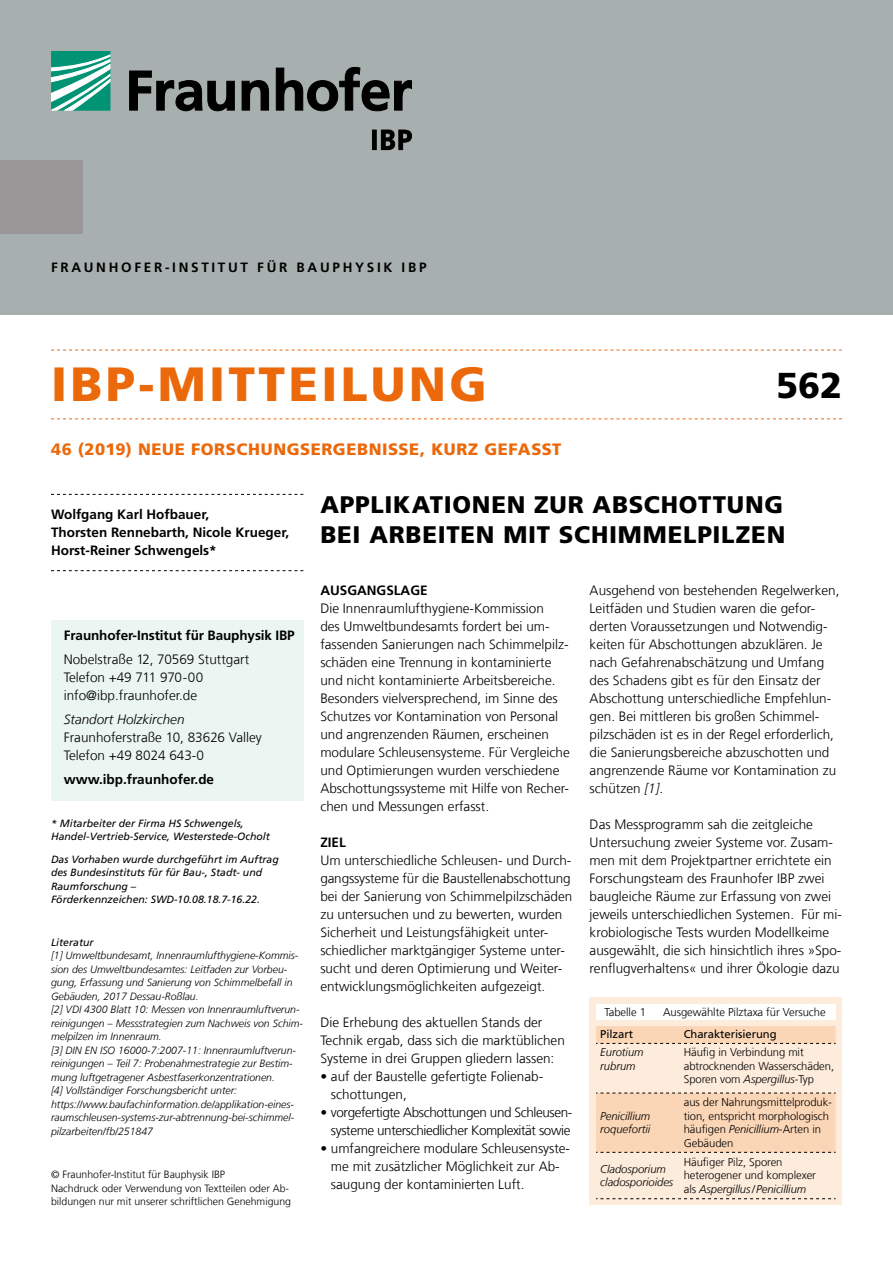
<style>
.page{position:relative;width:893px;height:1263px;background:#fff}
.page>*{position:absolute;margin:0;border:0;box-sizing:border-box;transform-origin:0 0}
._00_Titel_mit_Linien{font:900 48px "Frutiger LT Com";letter-spacing:.07em;color:#eb690b}
.t1{font:900 36px "Frutiger LT Com";color:#000}
._03_Standardüberschr{font:900 24px/30px "Frutiger LT Com";letter-spacing:.03em;color:#000}
._03_Standardüberschr-2{font:900 16.5px "Frutiger LT Com";letter-spacing:.035em;color:#eb690b}
._06_Fließtext{font:300 13.5px/18px "Frutiger LT Com";color:#000}
.BP_schwarz{font:300 13.5px/18px "Frutiger LT Com";letter-spacing:-.005em;color:#000}
.BP_schwarz-2{font:300 13.5px/18px "Frutiger LT Com";letter-spacing:-.03em;color:#000;text-align:right}
._11_Zwischenüber_Lin{font:700 13.5px/18px "Frutiger LT Com";color:#000}
._06_Fließtext-2{font:700 13.5px "Frutiger LT Com";letter-spacing:-.005em;color:#000}
._10_Institutsname{font:700 13.5px "Frutiger LT Com";letter-spacing:.2em;color:#000}
._07_Zwischenüberschr{font:700 13.5px "Frutiger LT Com";color:#000}
.Tabelle_7_5{font:300 11.25px/13.5px "Frutiger LT Com";letter-spacing:-.005em;color:#000}
.Tabelle_7_5-2{font:italic 300 11.25px/13.5px "Frutiger LT Com";letter-spacing:-.005em;color:#000}
.Tabelle_7_5-3{font:11.25px "Frutiger LT Com";letter-spacing:-.005em;color:#000}
._04_Literatur{font:italic 300 10.5px/13.5px "Frutiger LT Com";color:#000}
._04_Literatur-2{font:italic 10.5px/13.5px "Frutiger LT Com";color:#000}
.t2{font:300 10.5px/13.5px "Frutiger LT Com";color:#000}
.s1{font-style:italic}
</style>
<div class="page">
<svg style="left:51px;top:350px;width:791px;height:1px"></svg>
<svg style="left:51px;top:418px;width:791px;height:1px"></svg>
<div style="left:0;top:0;width:893px;height:314px;background:#a8afaf"></div>
<div style="left:51px;top:621px;width:252px;height:180px;background:#ebf5f1"></div>
<svg style="left:51px;top:494px;width:252px;height:1px"></svg>
<svg style="left:51px;top:570px;width:252px;height:1px"></svg>
<svg style="left:52px;top:51px;width:58px;height:60px;background:#5bbaa6"></svg>
<svg style="left:129px;top:67px;width:283px;height:45px"></svg>
<svg style="left:372px;top:129px;width:40px;height:22px"></svg>
<div style="left:0;top:160px;width:83px;height:74px;background:#999797"></div>
<div style="left:590px;top:997px;width:252px;height:207px;background:#fdebdb"></div>
<svg style="left:596px;top:1026px;width:240px;height:127px"></svg>
<svg style="left:596px;top:1198px;width:240px;height:1px"></svg>
<div style="left:596px;top:1004px;width:240px;height:15px;background:#fff"></div>
<p class="_10_Institutsname" style="left:51px;top:260px;width:377px">FRAUNHOFER-INSTITUT FÜR BAUPHYSIK IBP</p>
<p class="_00_Titel_mit_Linien" style="left:51px;top:356px;width:437px">IBP-MITTEILUNG</p>
<p class="_03_Standardüberschr-2" style="left:51px;top:440px;width:512px">46 (2019) NEUE FORSCHUNGSERGEBNISSE, KURZ GEFASST</p>
<p class="t1" style="left:776px;top:364px;width:67px">562</p>
<p class="_11_Zwischenüber_Lin" style="left:51px;top:506px;width:240px">Wolfgang Karl Hofbauer,<br>Thorsten Rennebarth, Nicole Krueger,<br>Horst-Reiner Schwengels*</p>
<p class="_06_Fließtext-2" style="left:64px;top:628px;width:233px">Fraunhofer-Institut für Bauphysik IBP</p>
<p class="_06_Fließtext" style="left:64px;top:651px;width:187px">Nobelstraße 12, 70569 Stuttgart</p>
<p class="_06_Fließtext" style="left:64px;top:669px;width:141px">Telefon +49 711 970-00</p>
<p class="_06_Fließtext" style="left:64px;top:687px;width:135px">info@ibp.fraunhofer.de</p>
<p class="_06_Fließtext" style="left:64px;top:711px;width:200px"><span class="s1">Standort Holzkirchen<br></span>Fraunhoferstraße 10, 83626 Valley</p>
<p class="_06_Fließtext" style="left:64px;top:747px;width:142px">Telefon +49 8024 643-0</p>
<p class="_06_Fließtext-2" style="left:64px;top:772px;width:152px">www.ibp.fraunhofer.de</p>
<p class="_04_Literatur-2" style="left:51px;top:816px;width:220px">* Mitarbeiter der Firma HS Schwengels,<br>Handel-Vertrieb-Service, Westerstede-Ocholt</p>
<p class="_04_Literatur-2" style="left:51px;top:852px;width:229px">Das Vorhaben wurde durchgeführt im Auftrag des Bundesinstituts für für Bau-, Stadt- und Raumforschung –<br>Förderkennzeichen: SWD-10.08.18.7-16.22.</p>
<p class="_04_Literatur-2" style="left:51px;top:935px;width:44px">Literatur</p>
<p class="_04_Literatur" style="left:51px;top:949px;width:249px">[1] Umweltbundesamt, Innenraumlufthygiene-Kommis&shy;sion des Umweltbundesamtes: Leitfaden zur Vorbeu&shy;gung, Erfassung und Sanierung von Schimmelbefall in Gebäuden, 2017 Dessau-Roßlau.</p>
<p class="_04_Literatur" style="left:51px;top:1003px;width:254px">[2] VDI 4300 Blatt 10: Messen von Innenraumluftverun&shy;reinigungen – Messstrategien zum Nachweis von Schim&shy;melpilzen im Innenraum.</p>
<p class="_04_Literatur" style="left:51px;top:1043px;width:247px">[3] DIN EN ISO 16000-7:2007-11: Innenraumluftverun&shy;reinigungen – Teil 7: Probenahmestrategie zur Bestim&shy;mung luftgetragener Asbestfaserkonzentrationen.</p>
<p class="_04_Literatur" style="left:51px;top:1084px;width:245px">[4] Vollständiger Forschungsbericht unter: https://www.baufachinformation.de/applikation-eines&shy;raumschleusen-systems-zur-abtrennung-bei-schimmel&shy;pilzarbeiten/fb/251847</p>
<p class="t2" style="left:51px;top:1168px;width:241px">© Fraunhofer-Institut für Bauphysik IBP<br>Nachdruck oder Verwendung von Textteilen oder Ab&shy;bildungen nur mit unserer schriftlichen Genehmigung</p>
<p class="_03_Standardüberschr" style="left:320px;top:489px;width:466px">APPLIKATIONEN ZUR ABSCHOTTUNG<br>BEI ARBEITEN MIT SCHIMMELPILZEN</p>
<p class="_07_Zwischenüberschr" style="left:320px;top:582px;width:109px">AUSGANGSLAGE</p>
<p class="_06_Fließtext" style="left:320px;top:599px;width:251px">Die Innenraumlufthygiene-Kommission<br>des Umweltbundesamts fordert bei um&shy;fassenden Sanierungen nach Schimmelpilz&shy;schäden eine Trennung in kontaminierte und nicht kontaminierte Arbeitsbereiche.<br>Besonders vielversprechend, im Sinne des Schutzes vor Kontamination von Personal und angrenzenden Räumen, erscheinen modulare Schleusensysteme. Für Vergleiche und Optimierungen wurden verschiedene Abschottungssysteme mit Hilfe von Recher&shy;chen und Messungen erfasst.</p>
<p class="_07_Zwischenüberschr" style="left:320px;top:834px;width:27px">ZIEL</p>
<p class="_06_Fließtext" style="left:320px;top:851px;width:254px">Um unterschiedliche Schleusen- und Durch&shy;gangssysteme für die Baustellenabschottung bei der Sanierung von Schimmelpilzschäden zu untersuchen und zu bewerten, wurden Sicherheit und Leistungsfähigkeit unter&shy;schiedlicher marktgängiger Systeme unter&shy;sucht und deren Optimierung und Weiter&shy;entwicklungsmöglichkeiten aufgezeigt.</p>
<p class="_06_Fließtext" style="left:320px;top:1013px;width:246px">Die Erhebung des aktuellen Stands der<br>Technik ergab, dass sich die marktüblichen<br>Systeme in drei Gruppen gliedern lassen:</p>
<p class="BP_schwarz" style="left:331px;top:1067px;width:214px;text-indent:-11px">• auf der Baustelle gefertigte Folienab&shy;schottungen,</p>
<p class="BP_schwarz-2" style="left:320px;top:1103px;width:254px">• vorgefertigte Abschottungen und Schleusen&shy;systeme unterschiedlicher Komplexität sowie</p>
<p class="BP_schwarz" style="left:331px;top:1139px;width:240px;text-indent:-11px">• umfangreichere modulare Schleusensyste&shy;me mit zusätzlicher Möglichkeit zur Ab&shy;saugung der kontaminierten Luft.</p>
<p class="_06_Fließtext" style="left:590px;top:581px;width:251px">Ausgehend von bestehenden Regelwerken, Leitfäden und Studien waren die gefor&shy;derten Voraussetzungen und Notwendig&shy;keiten für Abschottungen abzuklären. Je nach Gefahrenabschätzung und Umfang des Schadens gibt es für den Einsatz der Abschottung unterschiedliche Empfehlun&shy;gen. Bei mittleren bis großen Schimmel&shy;pilzschäden ist es in der Regel erforderlich, die Sanierungsbereiche abzuschotten und angrenzende Räume vor Kontamination zu schützen <span class="s1">[1]</span>.</p>
<p class="_06_Fließtext" style="left:590px;top:815px;width:254px">Das Messprogramm sah die zeitgleiche Untersuchung zweier Systeme vor. Zusam&shy;men mit dem Projektpartner errichtete ein Forschungsteam des Fraunhofer IBP zwei baugleiche Räume zur Erfassung von zwei jeweils unterschiedlichen Systemen. Für mi&shy;krobiologische Tests wurden Modellkeime ausgewählt, die sich hinsichtlich ihres »Spo&shy;renflugverhaltens« und ihrer Ökologie dazu</p>
<p class="Tabelle_7_5" style="left:604px;top:1005px;width:43px">Tabelle 1</p>
<p class="Tabelle_7_5" style="left:663px;top:1005px;width:164px">Ausgewählte Pilztaxa für Versuche</p>
<p class="Tabelle_7_5-3" style="left:600px;top:1027px;width:34px">Pilzart</p>
<p class="Tabelle_7_5-3" style="left:684px;top:1027px;width:94px">Charakterisierung</p>
<p class="Tabelle_7_5-2" style="left:600px;top:1045px;width:45px">Eurotium rubrum</p>
<p class="Tabelle_7_5" style="left:684px;top:1045px;width:152px">Häufig in Verbindung mit abtrocknenden Wasserschäden,<br>Sporen vom <span class="s1">Aspergillus</span>-Typ</p>
<p class="Tabelle_7_5-2" style="left:600px;top:1109px;width:52px">Penicillium roquefortii</p>
<p class="Tabelle_7_5" style="left:684px;top:1096px;width:150px">aus der Nahrungsmittelproduk&shy;tion, entspricht morphologisch häufigen <span class="s1">Penicillium</span>-Arten in<br>Gebäuden</p>
<p class="Tabelle_7_5-2" style="left:600px;top:1162px;width:74px">Cladosporium cladosporioides</p>
<p class="Tabelle_7_5" style="left:684px;top:1155px;width:134px">Häufiger Pilz, Sporen heterogener und komplexer als <span class="s1">Aspergillus/Penicillium</span></p>
</div>
